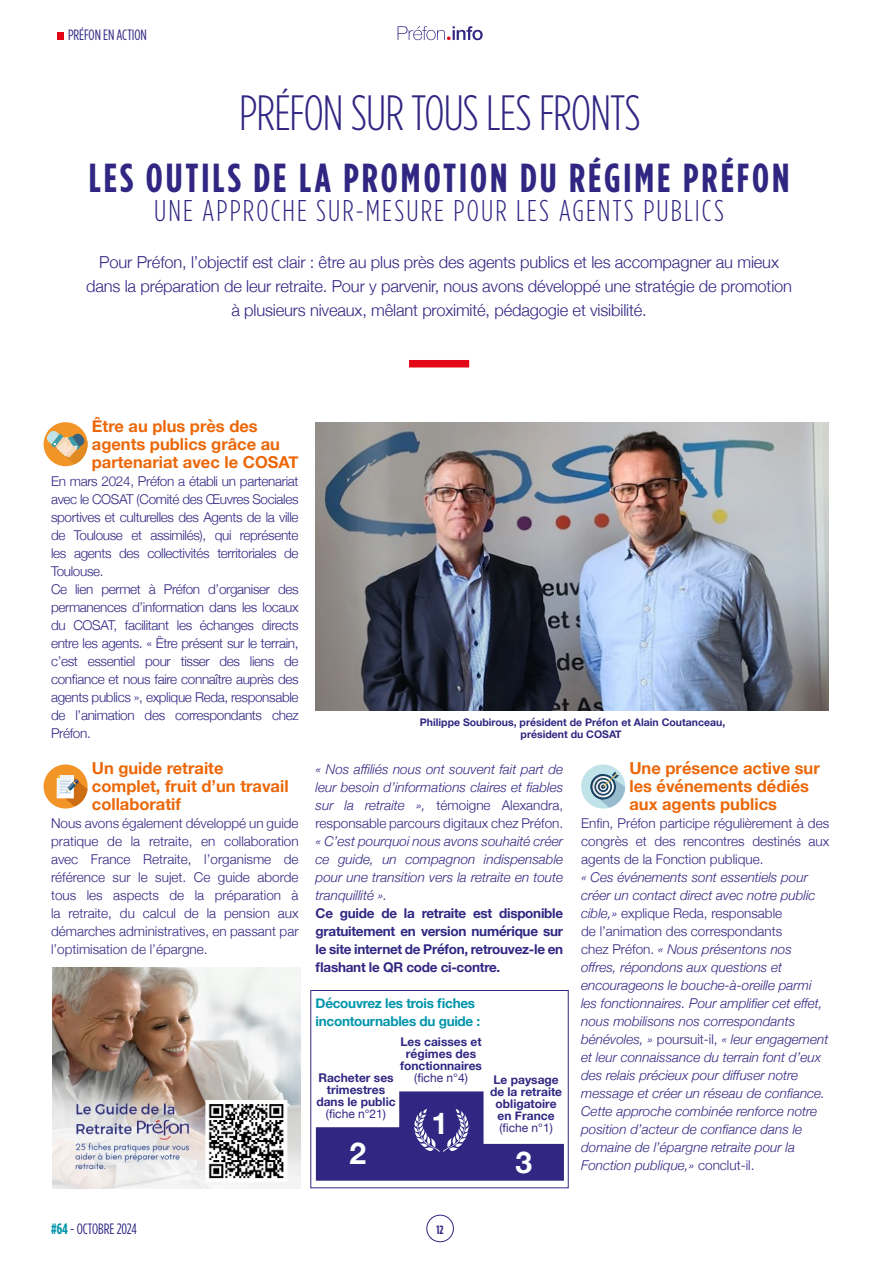
<style>
.page{position:relative;width:893px;height:1263px;background:#fff}
.page>*{position:absolute;margin:0;border:0;box-sizing:border-box;transform-origin:0 0}
.t1{font:300 49.5px "Gotham Condensed";letter-spacing:-.02em;color:#312783}
.t2{font:700 40.5px "Gotham Condensed";letter-spacing:.075em;color:#312783}
.t3{font:300 30px "Gotham Condensed";letter-spacing:.07em;color:#312783}
.t4{font:700 30px "Helvetica Neue";color:#fff}
.t5{font:300 16.5px/24px "Helvetica Neue";letter-spacing:-.01em;color:#312783;text-align:center}
.t6{font:700 16.5px/18px "Helvetica Neue";color:#ec6708}
.t7{font:15px "Gotham Condensed";letter-spacing:-.005em;color:#312783}
.t8{font:300 13.5px/18px "Helvetica Neue";letter-spacing:-.02em;color:#312783;text-align:justify}
.t9{font:italic 300 13.5px/18px "Helvetica Neue";color:#312783;text-align:justify}
.t10{font:700 13.5px/18px "Helvetica Neue";letter-spacing:-.02em;color:#312783;text-align:justify}
.t11{font:700 13.5px/18px "Helvetica Neue";letter-spacing:-.02em;color:#0095aa}
.t12{font:700 12px/12px "Helvetica Neue";color:#312783;text-align:center}
.t13{font:12px "Helvetica Neue";color:#312783}
.t14{font:700 12px "Gotham Condensed";color:#312783}
.t15{font:700 10.5px "Helvetica Neue";color:#312783}
.s1{font-style:normal}
.s2{font-weight:400}
.s3{font-weight:700;color:#0095aa}
</style>
<div class="page">
<div style="left:426px;top:1215px;width:28px;height:27px;border:1px solid #312783;border-radius:50%"></div>
<svg style="left:398px;top:26px;width:85px;height:14px"></svg>
<div style="left:57px;top:32px;width:7px;height:7px;background:#e30614"></div>
<img style="left:52px;top:967px;width:248px;height:221px">
<img style="left:315px;top:422px;width:513px;height:289px">
<div style="left:409px;top:360px;width:60px;height:7px;background:#e30614"></div>
<svg style="left:316px;top:1091px;width:248px;height:90px"></svg>
<div style="left:44px;top:422px;width:44px;height:44px;background:#f39426;border-radius:50%"></div>
<svg style="left:46px;top:430px;width:42px;height:34px"></svg>
<div style="left:581px;top:764px;width:44px;height:44px;background:#bfe3e9;border-radius:50%"></div>
<svg style="left:590px;top:771px;width:35px;height:37px"></svg>
<div style="left:44px;top:764px;width:44px;height:44px;background:#f39426;border-radius:50%"></div>
<svg style="left:57px;top:775px;width:31px;height:31px"></svg>
<div style="left:310px;top:990px;width:259px;height:198px;border:1px solid #312783"></div>
<p class="t7" style="left:68px;top:27px;width:80px">PRÉFON EN ACTION</p>
<p class="t1" style="left:239px;top:84px;width:403px">PRÉFON SUR TOUS LES FRONTS</p>
<p class="t2" style="left:89px;top:154px;width:702px">LES OUTILS DE LA PROMOTION DU RÉGIME PRÉFON</p>
<p class="t3" style="left:154px;top:193px;width:571px">UNE APPROCHE SUR-MESURE POUR LES AGENTS PUBLICS</p>
<p class="t5" style="left:86px;top:249px;width:707px">Pour Préfon, l’objectif est clair : être au plus près des agents publics et les accompagner au mieux dans la préparation de leur retraite. Pour y parvenir, nous avons développé une stratégie de promotion à plusieurs niveaux, mêlant proximité, pédagogie et visibilité.</p>
<p class="t6" style="left:92px;top:418px;width:208px">Être au plus près des agents publics grâce au partenariat avec le COSAT</p>
<p class="t8" style="left:51px;top:471px;width:249px">En mars 2024, Préfon a établi un partenariat avec le COSAT (Comité des Œuvres Sociales sportives et culturelles des Agents de la ville de Toulouse et assimilés), qui représente les agents des collectivités territoriales de Toulouse.</p>
<p class="t8" style="left:51px;top:579px;width:249px">Ce lien permet à Préfon d’organiser des permanences d’information dans les locaux du COSAT, facilitant les échanges directs entre les agents. « Être présent sur le terrain, c’est essentiel pour tisser des liens de confiance et nous faire connaître auprès des agents publics », explique Reda, responsable de l’animation des correspondants chez Préfon.</p>
<p class="t6" style="left:92px;top:760px;width:198px">Un guide retraite complet, fruit d’un travail collaboratif</p>
<p class="t8" style="left:51px;top:813px;width:249px">Nous avons également développé un guide pratique de la retraite, en collaboration avec France Retraite, l’organisme de référence sur le sujet. Ce guide aborde tous les aspects de la préparation à la retraite, du calcul de la pension aux démarches administratives, en passant par l’optimisation de l’épargne.</p>
<p class="t15" style="left:420px;top:714px;width:307px">Philippe Soubirous, président de Préfon et Alain Coutanceau,</p>
<p class="t15" style="left:521px;top:726px;width:103px">président du COSAT</p>
<p class="t9" style="left:316px;top:759px;width:249px">« Nos affiliés nous ont souvent fait part de leur besoin d’informations claires et fiables sur la retraite », <span class="s1">témoigne Alexandra, responsable parcours digitaux chez Préfon. </span>« C’est pourquoi nous avons souhaité créer ce guide, un compagnon indispensable pour une transition vers la retraite en toute tranquillité ».</p>
<p class="t10" style="left:316px;top:905px;width:249px">Ce guide de la retraite est disponible gratuitement en version numérique sur le site internet de Préfon, retrouvez-le en flashant le QR code ci-contre.</p>
<p class="t11" style="left:316px;top:995px;width:166px">Découvrez les trois fiches incontournables du guide :</p>
<p class="t12" style="left:400px;top:1036px;width:83px">Les caisses et régimes des fonctionnaires</p>
<p class="t12" style="left:318px;top:1072px;width:77px">Racheter ses</p>
<p class="t13" style="left:414px;top:1069px;width:55px">(fiche n°4)</p>
<p class="t12" style="left:316px;top:1084px;width:81px">trimestres dans le public <span class="s2">(fiche n°21)</span></p>
<p class="t12" style="left:490px;top:1074px;width:74px">Le paysage de la retraite obligatoire</p>
<p class="t12" style="left:498px;top:1110px;width:58px">en France</p>
<p class="t13" style="left:499px;top:1119px;width:55px">(fiche n°1)</p>
<p class="t4" style="left:432px;top:1100px;width:18px">1</p>
<p class="t4" style="left:349px;top:1129px;width:18px">2</p>
<p class="t4" style="left:515px;top:1138px;width:18px">3</p>
<p class="t6" style="left:629px;top:760px;width:192px">Une présence active sur les événements dédiés aux agents publics</p>
<p class="t8" style="left:581px;top:813px;width:250px">Enfin, Préfon participe régulièrement à des congrès et des rencontres destinés aux agents de la Fonction publique.</p>
<p class="t9" style="left:581px;top:867px;width:249px;text-align:left">« Ces événements sont essentiels pour créer un contact direct avec notre public cible,» <span class="s1">explique Reda, responsable<br>de l’animation des correspondants<br>chez Préfon.</span> « Nous présentons nos offres, répondons aux questions et encourageons le bouche-à-oreille parmi les fonctionnaires. Pour amplifier cet effet, nous mobilisons nos correspondants bénévoles, » <span class="s1">poursuit-il,</span> « leur engagement et leur connaissance du terrain font d’eux des relais précieux pour diffuser notre message et créer un réseau de confiance.<br>Cette approche combinée renforce notre position d’acteur de confiance dans le domaine de l’épargne retraite pour la Fonction publique,» <span class="s1">conclut-il.</span></p>
<p class="t7" style="left:51px;top:1220px;width:87px"><span class="s3">#64</span> - OCTOBRE 2024</p>
<p class="t14" style="left:437px;top:1222px;width:9px">12</p>
</div>
